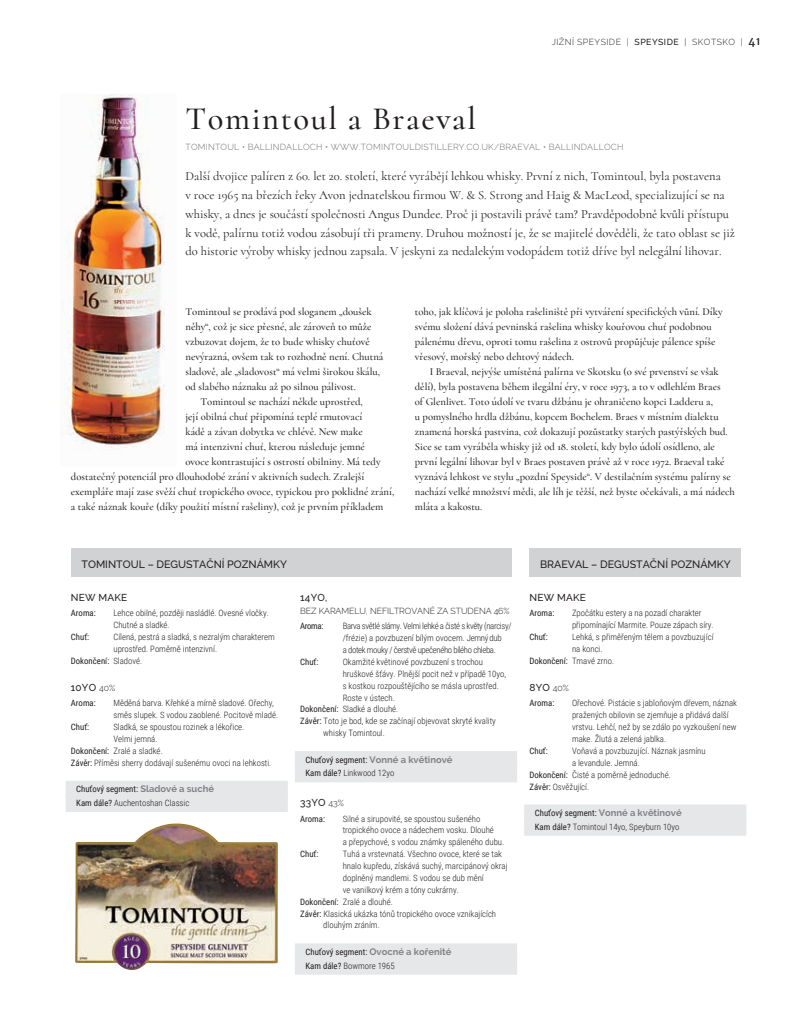
<style>
.page{position:relative;width:812px;height:1035px;background:#fff}
.page>*{position:absolute;margin:0;border:0;box-sizing:border-box;transform-origin:0 0}
.t1{font:500 32.5px "Cormorant";letter-spacing:.05em;color:#231f20}
.t2{font:12.5px/18.8px "Cormorant";color:#231f20}
.t3{font:500 10.62px/15px "Cormorant";color:#231f20}
.t4{font:500 10.62px "Raleway";color:#231f20}
.t5{font:500 10px "Raleway";letter-spacing:.02em;color:#231f20}
.t6{font:300 8.75px/11.9px "Roboto Condensed";color:#231f20}
.t7{font:8.75px/13.8px "Roboto Condensed";color:#231f20}
.t8{font:300 8.75px/11.9px "Roboto Condensed";letter-spacing:-.04em;color:#231f20}
.t9{font:300 8.75px "Raleway";letter-spacing:.025em;color:#6c6d70}
.t10{font:300 8.75px "Raleway";letter-spacing:-.01em;color:#231f20}
.t11{font:300 8.75px "Raleway";letter-spacing:.05em;color:#231f20}
.s1{font-weight:500}
.s2{font-family:"Merriweather Sans";font-weight:400;font-size:11.25px}
.s3{font-weight:400}
.s4{font-family:"Raleway";font-weight:700;font-size:9.38px;color:#808285}
.s5{font-weight:300}
.s6{font-weight:300;font-size:8.75px}
</style>
<div class="page">
<img style="left:60px;top:94px;width:105px;height:357px">
<div style="left:66px;top:780px;width:222px;height:18px;background:#e6e7e9"></div>
<div style="left:66px;top:794px;width:222px;height:18px;background:#e6e7e9"></div>
<div style="left:71px;top:549px;width:440px;height:28px;background:#d1d2d4"></div>
<div style="left:529px;top:549px;width:212px;height:28px;background:#d1d2d4"></div>
<div style="left:295px;top:751px;width:222px;height:17px;background:#e6e7e9"></div>
<div style="left:295px;top:765px;width:222px;height:17px;background:#e6e7e9"></div>
<div style="left:295px;top:943px;width:222px;height:18px;background:#e6e7e9"></div>
<div style="left:295px;top:957px;width:222px;height:17px;background:#e6e7e9"></div>
<div style="left:524px;top:804px;width:222px;height:18px;background:#e6e7e9"></div>
<div style="left:524px;top:818px;width:222px;height:17px;background:#e6e7e9"></div>
<img style="left:75px;top:823px;width:203px;height:147px">
<h1 class="t1" style="left:185px;top:99px;width:292px">Tomintoul a Braeval</h1>
<p class="t11" style="left:551px;top:37px;width:210px">JIŽNÍ SPEYSIDE | <span class="s1">SPEYSIDE</span> | SkotSko | <span class="s2">41</span></p>
<p class="t9" style="left:185px;top:142px;width:439px">TOMINTOUL • BALLINDALLOCH • WWW.TOMINTOULDISTILLERY.CO.UK/BRAEVAL • BALLINDALLOCH</p>
<p class="t2" style="left:185px;top:167px;width:550px">Další dvojice palíren z 60. let 20. století, které vyrábějí lehkou whisky. První z nich, Tomintoul, byla postavena<br>v roce 1965 na březích řeky Avon jednatelskou firmou W. &amp; S. Strong and Haig &amp; MacLeod, specializující se na whisky, a dnes je součástí společnosti Angus Dundee. Proč ji postavili právě tam? Pravděpodobně kvůli přístupu k vodě, palírnu totiž vodou zásobují tři prameny. Druhou možností je, že se majitelé dověděli, že tato oblast se již do historie výroby whisky jednou zapsala. V jeskyni za nedalekým vodopádem totiž dříve byl nelegální lihovar.</p>
<p class="t3" style="left:185px;top:304px;width:188px">Tomintoul se prodává pod sloganem „doušek</p>
<p class="t3" style="left:185px;top:319px;width:187px">něhy“, což je sice přesné, ale zároveň to může</p>
<p class="t3" style="left:185px;top:334px;width:186px">vzbuzovat dojem, že to bude whisky chuťově</p>
<p class="t3" style="left:185px;top:349px;width:199px">nevýrazná, ovšem tak to rozhodně není. Chutná</p>
<p class="t3" style="left:185px;top:364px;width:196px">sladově, ale „sladovost“ má velmi širokou škálu,</p>
<p class="t3" style="left:185px;top:379px;width:172px">od slabého náznaku až po silnou pálivost.</p>
<p class="t3" style="left:200px;top:394px;width:164px">Tomintoul se nachází někde uprostřed,</p>
<p class="t3" style="left:185px;top:409px;width:178px">její obilná chuť připomíná teplé rmutovací</p>
<p class="t3" style="left:185px;top:424px;width:179px">kádě a závan dobytka ve chlévě. New make</p>
<p class="t3" style="left:185px;top:439px;width:181px">má intenzivní chuť, kterou následuje jemné</p>
<p class="t3" style="left:185px;top:454px;width:196px">ovoce kontrastující s ostrostí obilniny. Má tedy</p>
<p class="t3" style="left:71px;top:469px;width:295px">dostatečný potenciál pro dlouhodobé zrání v aktivních sudech. Zralejší</p>
<p class="t3" style="left:71px;top:484px;width:325px">exempláře mají zase svěží chuť tropického ovoce, typickou pro poklidné zrání,</p>
<p class="t3" style="left:71px;top:499px;width:314px">a také náznak kouře (díky použití místní rašeliny), což je prvním příkladem</p>
<p class="t3" style="left:415px;top:304px;width:309px">toho, jak klíčová je poloha rašeliniště při vytváření specifických vůní. Díky svému složení dává pevninská rašelina whisky kouřovou chuť podobnou pálenému dřevu, oproti tomu rašelina z ostrovů propůjčuje pálence spíše vřesový, mořský nebo dehtový nádech.</p>
<p class="t3" style="left:415px;top:364px;width:321px;text-indent:15px">I Braeval, nejvýše umístěná palírna ve Skotsku (o své prvenství se však dělí), byla postavena během ilegální éry, v roce 1973, a to v odlehlém Braes<br>of Glenlivet. Toto údolí ve tvaru džbánu je ohraničeno kopci Ladderu a,<br>u pomyslného hrdla džbánu, kopcem Bochelem. Braes v místním dialektu znamená horská pastvina, což dokazují pozůstatky starých pastýřských bud.<br>Sice se tam vyráběla whisky již od 18. století, kdy bylo údolí osídleno, ale první legální lihovar byl v Braes postaven právě až v roce 1972. Braeval také vyznává lehkost ve stylu „pozdní Speyside“. V destilačním systému palírny se nachází velké množství mědi, ale líh je těžší, než byste očekávali, a má nádech mláta a kakostu.</p>
<p class="t4" style="left:81px;top:557px;width:207px">TOMINTOUL – DEGUSTAČNÍ POZNÁMKY</p>
<p class="t4" style="left:540px;top:557px;width:192px">BRAEVAL – DEGUSTAČNÍ POZNÁMKY</p>
<p class="t5" style="left:300px;top:591px;width:29px">14YO,</p>
<p class="t10" style="left:300px;top:605px;width:211px">BEZ KARAMELU, NEFILTROVANÉ ZA STUDENA 46%</p>
<p class="t7" style="left:300px;top:619px;width:25px">Aroma:</p>
<p class="t8" style="left:343px;top:620px;width:170px">Barva světlé slámy. Velmi lehké a čisté s květy (narcisy/ /frézie) a povzbuzení bílým ovocem. Jemný dub<br>a dotek mouky / čerstvě upečeného bílého chleba.</p>
<p class="t7" style="left:300px;top:654px;width:20px">Chuť:</p>
<p class="t6" style="left:343px;top:655px;width:142px">Okamžité květinové povzbuzení s trochou</p>
<p class="t6" style="left:343px;top:667px;width:165px">hruškové šťávy. Plnější pocit než v případě 10yo,</p>
<p class="t6" style="left:343px;top:679px;width:157px">s kostkou rozpouštějícího se másla uprostřed.</p>
<p class="t6" style="left:343px;top:691px;width:54px">Roste v ústech.</p>
<p class="t6" style="left:300px;top:703px;width:100px"><span class="s3">Dokončení:</span> Sladké a dlouhé.</p>
<p class="t6" style="left:300px;top:715px;width:197px"><span class="s3">Závěr:</span> Toto je bod, kde se začínají objevovat skryté kvality</p>
<p class="t6" style="left:323px;top:727px;width:63px">whisky Tomintoul.</p>
<p class="t7" style="left:305px;top:752px;width:148px">Chuťový segment: <span class="s4">Vonné a květinové<br></span>Kam dále? <span class="s5">Linkwood 12yo</span></p>
<p class="t5" style="left:300px;top:797px;width:45px">33YO <span class="s6">43%</span></p>
<p class="t7" style="left:300px;top:811px;width:26px">Aroma:</p>
<p class="t6" style="left:343px;top:812px;width:163px">Silné a sirupovité, se spoustou sušeného tropického ovoce a nádechem vosku. Dlouhé<br>a přepychové, s vodou známky spáleného dubu.</p>
<p class="t7" style="left:300px;top:847px;width:20px">Chuť:</p>
<p class="t6" style="left:343px;top:848px;width:161px">Tuhá a vrstevnatá. Všechno ovoce, které se tak</p>
<p class="t6" style="left:343px;top:859px;width:166px">hnalo kupředu, získává suchý, marcipánový okraj</p>
<p class="t6" style="left:343px;top:871px;width:142px">doplněný mandlemi. S vodou se dub mění</p>
<p class="t6" style="left:343px;top:883px;width:118px">ve vanilkový krém a tóny cukrárny.</p>
<p class="t6" style="left:300px;top:895px;width:94px"><span class="s3">Dokončení:</span> Zralé a dlouhé.</p>
<p class="t6" style="left:300px;top:907px;width:197px"><span class="s3">Závěr:</span> Klasická ukázka tónů tropického ovoce vznikajících</p>
<p class="t6" style="left:323px;top:919px;width:58px">dlouhým zráním.</p>
<p class="t7" style="left:305px;top:944px;width:147px">Chuťový segment: <span class="s4">Ovocné a kořenité<br></span>Kam dále? <span class="s5">Bowmore 1965</span></p>
<p class="t5" style="left:71px;top:591px;width:58px">NEW MAKE</p>
<p class="t7" style="left:71px;top:606px;width:26px">Aroma:</p>
<p class="t6" style="left:113px;top:607px;width:157px">Lehce obilné, později nasládlé. Ovesné vločky.<br>Chutné a sladké.</p>
<p class="t7" style="left:71px;top:629px;width:20px">Chuť:</p>
<p class="t6" style="left:113px;top:630px;width:163px">Cílená, pestrá a sladká, s nezralým charakterem</p>
<p class="t6" style="left:113px;top:642px;width:105px">uprostřed. Poměrně intenzivní.</p>
<p class="t7" style="left:71px;top:653px;width:73px">Dokončení: <span class="s5">Sladové.</span></p>
<p class="t5" style="left:71px;top:681px;width:46px">10YO <span class="s6">40%</span></p>
<p class="t7" style="left:71px;top:696px;width:26px">Aroma:</p>
<p class="t6" style="left:113px;top:697px;width:166px">Měděná barva. Křehké a mírně sladové. Ořechy, směs slupek. S vodou zaoblené. Pocitově mladé.</p>
<p class="t7" style="left:71px;top:720px;width:20px">Chuť:</p>
<p class="t6" style="left:113px;top:721px;width:132px">Sladká, se spoustou rozinek a lékořice.</p>
<p class="t6" style="left:113px;top:732px;width:46px">Velmi jemná.</p>
<p class="t6" style="left:71px;top:744px;width:93px"><span class="s3">Dokončení:</span> Zralé a sladké.</p>
<p class="t6" style="left:71px;top:756px;width:202px"><span class="s3">Závěr:</span> Příměsi sherry dodávají sušenému ovoci na lehkosti.</p>
<p class="t7" style="left:76px;top:782px;width:139px">Chuťový segment: <span class="s4">Sladové a suché<br></span>Kam dále? <span class="s5">Auchentoshan Classic</span></p>
<p class="t5" style="left:529px;top:591px;width:58px">NEW MAKE</p>
<p class="t7" style="left:529px;top:606px;width:26px">Aroma:</p>
<p class="t6" style="left:572px;top:607px;width:143px">Zpočátku estery a na pozadí charakter připomínající Marmite. Pouze zápach síry.</p>
<p class="t7" style="left:529px;top:629px;width:20px">Chuť:</p>
<p class="t6" style="left:572px;top:630px;width:143px">Lehká, s přiměřeným tělem a povzbuzující</p>
<p class="t6" style="left:572px;top:642px;width:32px">na konci.</p>
<p class="t7" style="left:529px;top:653px;width:86px">Dokončení: <span class="s5">Tmavé zrno.</span></p>
<p class="t5" style="left:529px;top:681px;width:41px">8YO <span class="s6">40%</span></p>
<p class="t7" style="left:529px;top:696px;width:26px">Aroma:</p>
<p class="t6" style="left:572px;top:697px;width:166px">Ořechové. Pistácie s jabloňovým dřevem, náznak pražených obilovin se zjemňuje a přidává další vrstvu. Lehčí, než by se zdálo po vyzkoušení new make. Žlutá a zelená jablka.</p>
<p class="t7" style="left:529px;top:743px;width:20px">Chuť:</p>
<p class="t6" style="left:572px;top:744px;width:135px">Voňavá a povzbuzující. Náznak jasmínu</p>
<p class="t6" style="left:572px;top:756px;width:69px">a levandule. Jemná.</p>
<p class="t6" style="left:529px;top:768px;width:143px"><span class="s3">Dokončení:</span> Čisté a poměrně jednoduché.</p>
<p class="t6" style="left:529px;top:780px;width:61px"><span class="s3">Závěr:</span> Osvěžující.</p>
<p class="t6" style="left:534px;top:805px;width:148px;line-height:13.8px"><span class="s3">Chuťový segment:</span> <span class="s4">Vonné a květinové<br></span><span class="s3">Kam dále?</span> Tomintoul 14yo, Speyburn 10yo</p>
</div>
